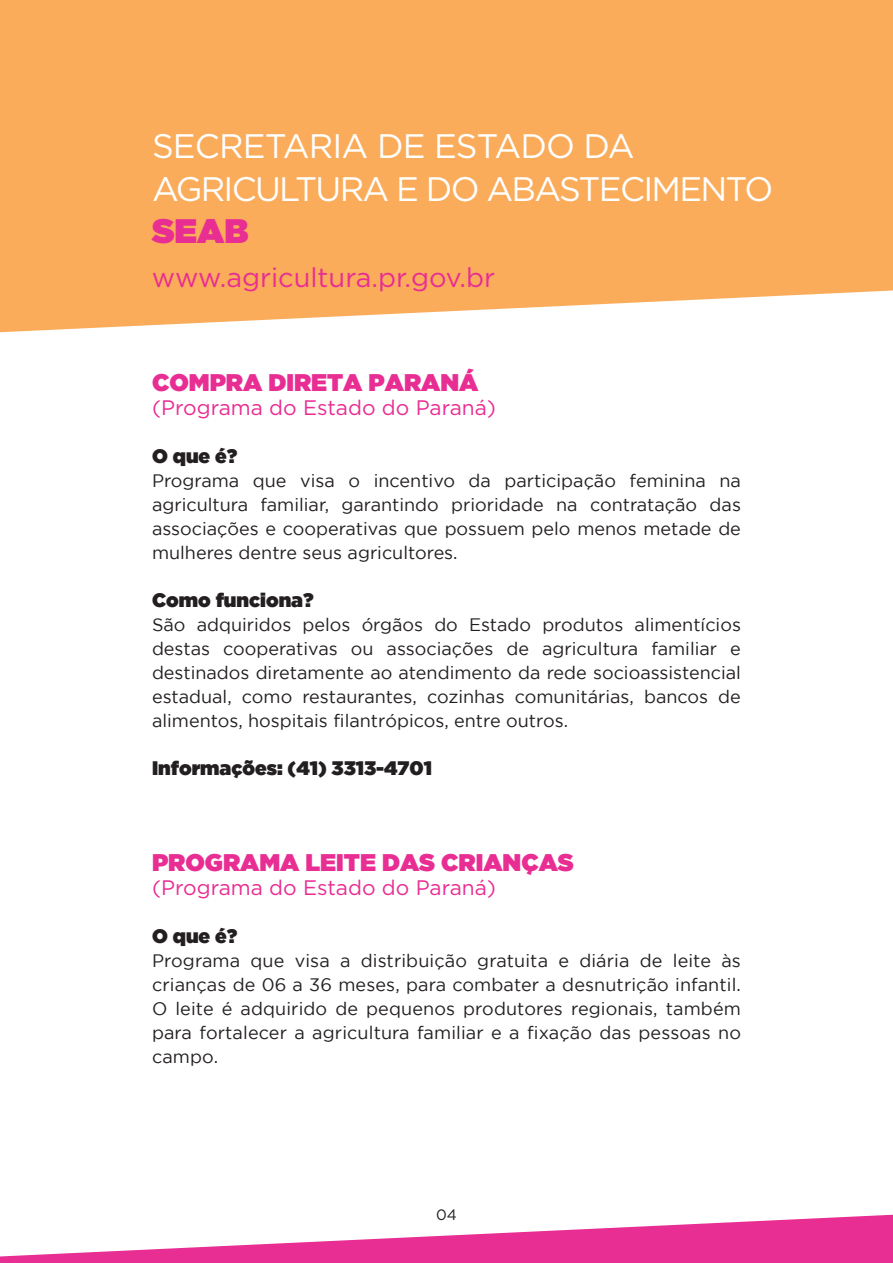
<style>
.page{position:relative;width:893px;height:1263px;background:#fff}
.page>*{position:absolute;margin:0;border:0;box-sizing:border-box;transform-origin:0 0}
.t1{font:34.05px/42.5px "Gotham";letter-spacing:-.05em;color:#fff}
.t2{font:900 34.05px "Gotham";color:#e82e93}
.t3{font:27.15px "Gotham";color:#e82e93}
.t4{font:24px "Gotham Ultra";color:#e82e93}
.t5{font:21px "Gotham";color:#e82e93}
.t6{font:19.5px "Gotham Ultra";color:#231f20}
.t7{font:18px/24px "Gotham";color:#231f20;text-align:justify}
.t8{font:15px "Gotham";color:#231f20}
</style>
<div class="page">
<div style="left:0;top:0;width:893px;height:332px;background:#faac5a"></div>
<svg style="left:0;top:1215px;width:893px;height:48px"></svg>
<h1 class="t1" style="left:152px;top:124px;width:623px">SECRETARIA DE ESTADO DA<br>AGRICULTURA E DO ABASTECIMENTO</h1>
<h1 class="t2" style="left:152px;top:207px;width:98px">SEAB</h1>
<h2 class="t3" style="left:152px;top:260px;width:345px">www.agricultura.pr.gov.br</h2>
<h3 class="t4" style="left:152px;top:368px;width:328px">COMPRA DIRETA PARANÁ</h3>
<p class="t5" style="left:152px;top:394px;width:345px">(Programa do Estado do Paraná)</p>
<p class="t6" style="left:152px;top:444px;width:87px">O que é?</p>
<p class="t7" style="left:152px;top:468px;width:590px">Programa que visa o incentivo da participação feminina na agricultura familiar, garantindo prioridade na contratação das associações e cooperativas que possuem pelo menos metade de mulheres dentre seus agricultores.</p>
<p class="t6" style="left:152px;top:588px;width:163px">Como funciona?</p>
<p class="t7" style="left:152px;top:612px;width:590px">São adquiridos pelos órgãos do Estado produtos alimentícios destas cooperativas ou associações de agricultura familiar e destinados diretamente ao atendimento da rede socioassistencial estadual, como restaurantes, cozinhas comunitárias, bancos de alimentos, hospitais filantrópicos, entre outros.</p>
<p class="t6" style="left:152px;top:756px;width:281px">Informações: (41) 3313-4701</p>
<h3 class="t4" style="left:152px;top:848px;width:423px">PROGRAMA LEITE DAS CRIANÇAS</h3>
<p class="t5" style="left:152px;top:874px;width:345px">(Programa do Estado do Paraná)</p>
<p class="t6" style="left:152px;top:924px;width:87px">O que é?</p>
<p class="t7" style="left:152px;top:948px;width:590px">Programa que visa a distribuição gratuita e diária de leite às crianças de 06 a 36 meses, para combater a desnutrição infantil.<br>O leite é adquirido de pequenos produtores regionais, também para fortalecer a agricultura familiar e a fixação das pessoas no campo.</p>
<p class="t8" style="left:436px;top:1205px;width:22px">04</p>
</div>
